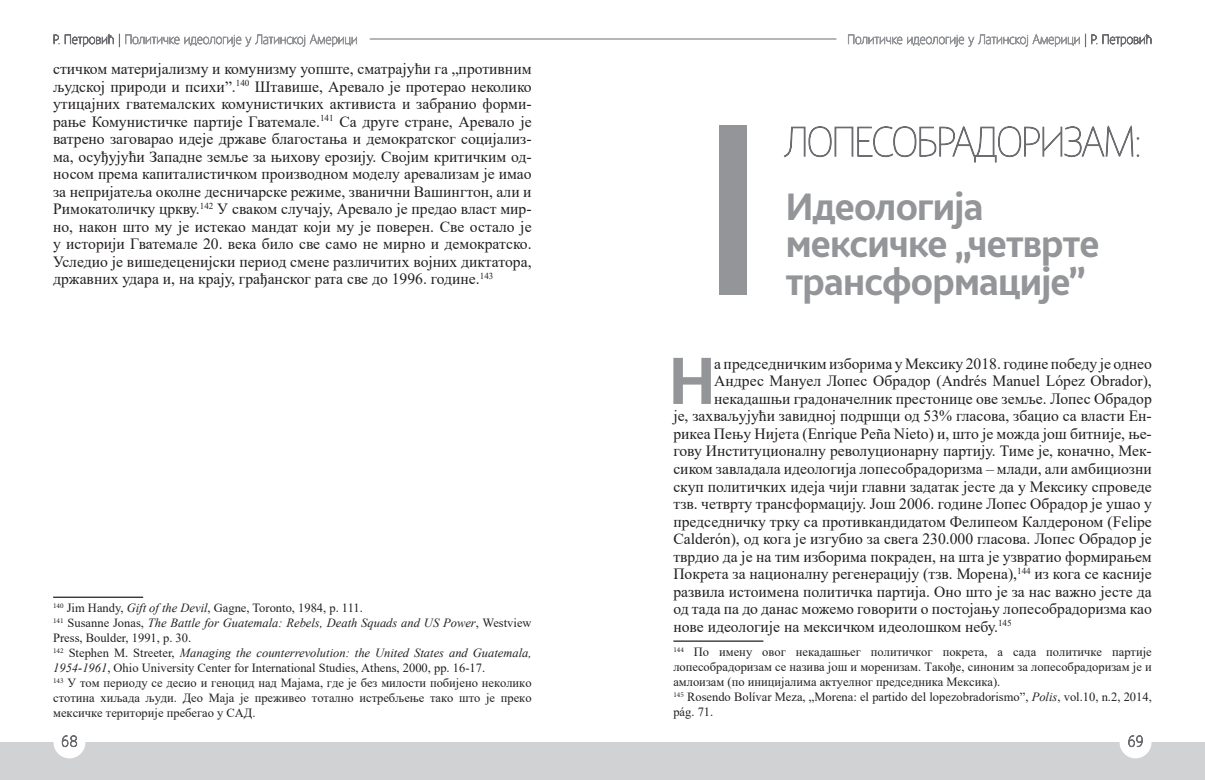
<style>
.page{position:relative;width:1205px;height:780px;background:#fff}
.page>*{position:absolute;margin:0;border:0;box-sizing:border-box;transform-origin:0 0}
.t1{font:700 65.12px "Breeze Sans";color:#939598}
.t2{font:700 37.38px/37.4px "Breeze Sans";letter-spacing:-.02em;color:#939598}
.t3{font:15.62px/17.5px "Times New Roman";color:#231f20;text-align:justify}
.t4{font:12.5px/15px "Times New Roman";color:#231f20}
.s1{font-style:italic}
</style>
<div class="page">
<div style="left:0;top:742px;width:1205px;height:38px;background:#d1d2d4"></div>
<div style="left:54px;top:726px;width:31px;height:32px;background:#fff;border-radius:50%"></div>
<div style="left:1119px;top:726px;width:32px;height:32px;background:#fff;border-radius:50%"></div>
<svg style="left:62px;top:735px;width:15px;height:12px"></svg>
<svg style="left:53px;top:33px;width:304px;height:14px"></svg>
<svg style="left:848px;top:33px;width:303px;height:14px"></svg>
<svg style="left:1128px;top:735px;width:15px;height:12px"></svg>
<hr style="left:370px;top:39px;width:466px;height:1px;background:#6c6d70">
<hr style="left:53px;top:596px;width:90px;height:2px;background:#231f20">
<hr style="left:673px;top:640px;width:90px;height:1px;background:#231f20">
<svg style="left:784px;top:125px;width:355px;height:38px"></svg>
<div style="left:719px;top:125px;width:28px;height:170px;background:#939598"></div>
<p class="t3" style="left:53px;top:60px;width:480px">стичком материјализму и комунизму уопште, сматрајући га „противним људској природи и психи”.<sup>140</sup> Штавише, Аревало је протерао неколико утицајних гватемалских комунистичких активиста и забранио форми&shy;рање Комунистичке партије Гватемале.<sup>141</sup> Са друге стране, Аревало је ватрено заговарао идеје државе благостања и демократског социјализ&shy;ма, осуђујући Западне земље за њихову ерозију. Својим критичким од&shy;носом према капиталистичком производном моделу аревализам је имао за непријатеља околне десничарске режиме, званични Вашингтон, али и Римокатоличку цркву.<sup>142</sup> У сваком случају, Аревало је предао власт мир&shy;но, након што му је истекао мандат који му је поверен. Све остало је у историји Гватемале 20. века било све само не мирно и демократско.<br>Уследио је вишедеценијски период смене различитих војних диктатора, државних удара и, на крају, грађанског рата све до 1996. године.<sup>143</sup></p>
<p class="t4" style="left:53px;top:600px;width:480px"><sup>140</sup> Jim Handy, <span class="s1">Gift of the Devil</span>, Gagne, Toronto, 1984, p. 111.<br><sup>141</sup> Susanne Jonas, <span class="s1">The Battle for Guatemala: Rebels, Death Squads and US Power</span>, Westview Press, Boulder, 1991, p. 30.<br><sup>142</sup> Stephen M. Streeter, <span class="s1">Managing the counterrevolution: the United States and Guatemala, 1954-1961</span>, Ohio University Center for International Studies, Athens, 2000, pp. 16-17.<br><sup>143</sup> У том периоду се десио и геноцид над Мајама, где је без милости побијено неколико стотина хиљада људи. Део Маја је преживео тотално истребљење тако што је преко мексичке територије пребегао у САД.</p>
<h2 class="t2" style="left:786px;top:188px;width:315px">Идеологија мексичке „четврте трансформације”</h2>
<h1 class="t1" style="left:669px;top:337px;width:48px">Н</h1>
<p class="t3" style="left:714px;top:354px;width:439px">а председничким изборима у Мексику 2018. године победу је однео</p>
<p class="t3" style="left:714px;top:372px;width:439px">Андрес Мануел Лопес Обрадор (Andrés Manuel López Obrador),</p>
<p class="t3" style="left:714px;top:389px;width:439px">некадашњи градоначелник престонице ове земље. Лопес Обрадор</p>
<p class="t3" style="left:673px;top:407px;width:480px">је, захваљујући завидној подршци од 53% гласова, збацио са власти Ен-</p>
<p class="t3" style="left:673px;top:424px;width:480px">рикеа Пењу Нијета (Enrique Peña Nieto) и, што је можда још битније, ње-</p>
<p class="t3" style="left:673px;top:442px;width:480px">гову Институционалну револуционарну партију. Тиме је, коначно, Мек-</p>
<p class="t3" style="left:673px;top:459px;width:480px">сиком завладала идеологија лопесобрадоризма – млади, али амбициозни</p>
<p class="t3" style="left:673px;top:477px;width:480px">скуп политичких идеја чији главни задатак јесте да у Мексику спроведе</p>
<p class="t3" style="left:673px;top:494px;width:480px">тзв. четврту трансформацију. Још 2006. године Лопес Обрадор је ушао у</p>
<p class="t3" style="left:673px;top:512px;width:480px">председничку трку са противкандидатом Фелипеом Калдероном (Felipe</p>
<p class="t3" style="left:673px;top:529px;width:480px">Calderón), од кога је изгубио за свега 230.000 гласова. Лопес Обрадор је</p>
<p class="t3" style="left:673px;top:547px;width:480px">тврдио да је на тим изборима покраден, на шта је узвратио формирањем</p>
<p class="t3" style="left:673px;top:564px;width:480px">Покрета за националну регенерацију (тзв. Морена),<sup>144</sup> из кога се касније</p>
<p class="t3" style="left:673px;top:582px;width:480px">развила истоимена политичка партија. Оно што је за нас важно јесте да</p>
<p class="t3" style="left:673px;top:599px;width:480px">од тада па до данас можемо говорити о постојању лопесобрадоризма као</p>
<p class="t3" style="left:673px;top:617px;width:340px">нове идеологије на мексичком идеолошком небу.<sup>145</sup></p>
<p class="t4" style="left:673px;top:644px;width:480px"><sup>144</sup> По имену овог некадашњег политичког покрета, а сада политичке партије лопесобрадоризам се назива још и моренизам. Такође, синоним за лопесобрадоризам је и амлоизам (по иницијалима актуелног председника Мексика).<br><sup>145</sup> Rosendo Bolívar Meza, „Morena: el partido del lopezobradorismo”, <span class="s1">Polis</span>, vol.10, n.2, 2014, pág. 71.</p>
</div>
